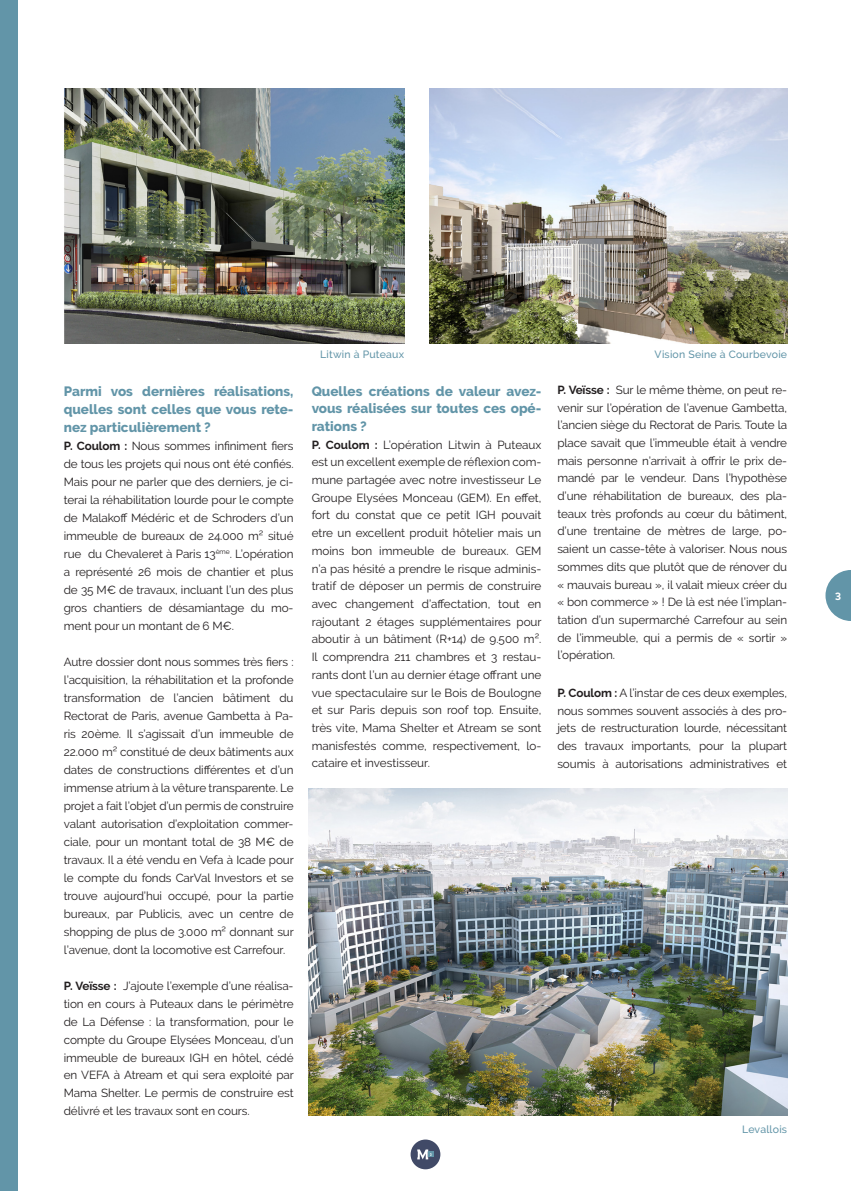
<style>
.page{position:relative;width:851px;height:1191px;background:#fff}
.page>*{position:absolute;margin:0;border:0;box-sizing:border-box;transform-origin:0 0}
.Questions{font:800 13.5px/18px "Raleway";color:#6295a8;text-align:justify}
.Réponses{font:11.7px/17.7px "Raleway";letter-spacing:-.01em;color:#231f20;text-align:justify}
.t1{font:500 10.5px "Raleway";letter-spacing:.02em;color:#6295a8}
.t2{font:700 10.5px "Mark Pro";color:#fff}
.s1{font-weight:700}
</style>
<div class="page">
<div style="left:410px;top:1139px;width:30px;height:30px;background:#414a67;border-radius:50%"></div>
<svg style="left:417px;top:1149px;width:16px;height:10px"></svg>
<svg style="left:825px;top:570px;width:25px;height:51px"></svg>
<div style="left:0;top:0;width:17px;height:1191px;background:#6295a8"></div>
<img style="left:309px;top:788px;width:478px;height:327px">
<img style="left:64px;top:88px;width:340px;height:255px">
<img style="left:429px;top:88px;width:358px;height:255px">
<p class="Questions" style="left:64px;top:382px;width:231px">Parmi vos dernières réalisations, quelles sont celles que vous rete&shy;nez particulièrement ?</p>
<p class="Réponses" style="left:64px;top:436px;width:231px"><span class="s1">P. Coulom :</span> Nous sommes infiniment fiers de tous les projets qui nous ont été confiés.<br>Mais pour ne parler que des derniers, je ci&shy;terai la réhabilitation lourde pour le compte de Malakoff Médéric et de Schroders d’un immeuble de bureaux de 24.000 m² situé rue du Chevaleret à Paris 13<sup>ème</sup>. L’opération a représenté 26 mois de chantier et plus de 35 M€ de travaux, incluant l’un des plus gros chantiers de désamiantage du mo&shy;ment pour un montant de 6 M€.</p>
<p class="Réponses" style="left:64px;top:652px;width:231px">Autre dossier dont nous sommes très fiers : l’acquisition, la réhabilitation et la profonde transformation de l’ancien bâtiment du Rectorat de Paris, avenue Gambetta à Pa&shy;ris 20ème. Il s’agissait d’un immeuble de 22.000 m² constitué de deux bâtiments aux dates de constructions différentes et d’un immense atrium à la vêture transparente. Le projet a fait l’objet d’un permis de construire valant autorisation d’exploitation commer&shy;ciale, pour un montant total de 38 M€ de travaux. Il a été vendu en Vefa à Icade pour le compte du fonds CarVal Investors et se trouve aujourd’hui occupé, pour la partie bureaux, par Publicis, avec un centre de shopping de plus de 3.000 m² donnant sur l’avenue, dont la locomotive est Carrefour.</p>
<p class="Réponses" style="left:64px;top:976px;width:231px"><span class="s1">P. Veïsse :</span> J’ajoute l’exemple d’une réalisa&shy;tion en cours à Puteaux dans le périmètre de La Défense : la transformation, pour le compte du Groupe Elysées Monceau, d’un immeuble de bureaux IGH en hôtel, cédé en VEFA à Atream et qui sera exploité par Mama Shelter. Le permis de construire est délivré et les travaux sont en cours.</p>
<p class="t1" style="left:320px;top:348px;width:85px">Litwin à Puteaux</p>
<p class="t1" style="left:654px;top:348px;width:134px">Vision Seine à Courbevoie</p>
<p class="Questions" style="left:311px;top:382px;width:231px">Quelles créations de valeur avez&shy;vous réalisées sur toutes ces opé&shy;rations ?</p>
<p class="Réponses" style="left:311px;top:435px;width:231px"><span class="s1">P. Coulom :</span> L’opération Litwin à Puteaux est un excellent exemple de réflexion com&shy;mune partagée avec notre investisseur Le Groupe Elysées Monceau (GEM). En effet, fort du constat que ce petit IGH pouvait etre un excellent produit hôtelier mais un moins bon immeuble de bureaux. GEM n’a pas hésité a prendre le risque adminis&shy;tratif de déposer un permis de construire avec changement d’affectation, tout en rajoutant 2 étages supplémentaires pour aboutir à un bâtiment (R+14) de 9.500 m².<br>Il comprendra 211 chambres et 3 restau&shy;rants dont l’un au dernier étage offrant une vue spectaculaire sur le Bois de Boulogne et sur Paris depuis son roof top. Ensuite, très vite, Mama Shelter et Atream se sont manisfestés comme, respectivement, lo&shy;cataire et investisseur.</p>
<p class="Réponses" style="left:557px;top:381px;width:231px"><span class="s1">P. Veïsse :</span> Sur le même thème, on peut re&shy;venir sur l’opération de l’avenue Gambetta, l’ancien siège du Rectorat de Paris. Toute la place savait que l’immeuble était à vendre mais personne n’arrivait à offrir le prix de&shy;mandé par le vendeur. Dans l’hypothèse d’une réhabilitation de bureaux, des pla&shy;teaux très profonds au cœur du bâtiment, d’une trentaine de mètres de large, po&shy;saient un casse-tête à valoriser. Nous nous sommes dits que plutôt que de rénover du « mauvais bureau », il valait mieux créer du « bon commerce » ! De là est née l’implan&shy;tation d’un supermarché Carrefour au sein de l’immeuble, qui a permis de « sortir » l’opération.</p>
<p class="Réponses" style="left:557px;top:684px;width:231px"><span class="s1">P. Coulom :</span> A l’instar de ces deux exemples, nous sommes souvent associés à des pro&shy;jets de restructuration lourde, nécessitant des travaux importants, pour la plupart soumis à autorisations administratives et</p>
<p class="t1" style="left:742px;top:1123px;width:47px">Levallois</p>
<p class="t2" style="left:835px;top:588px;width:8px">3</p>
</div>
